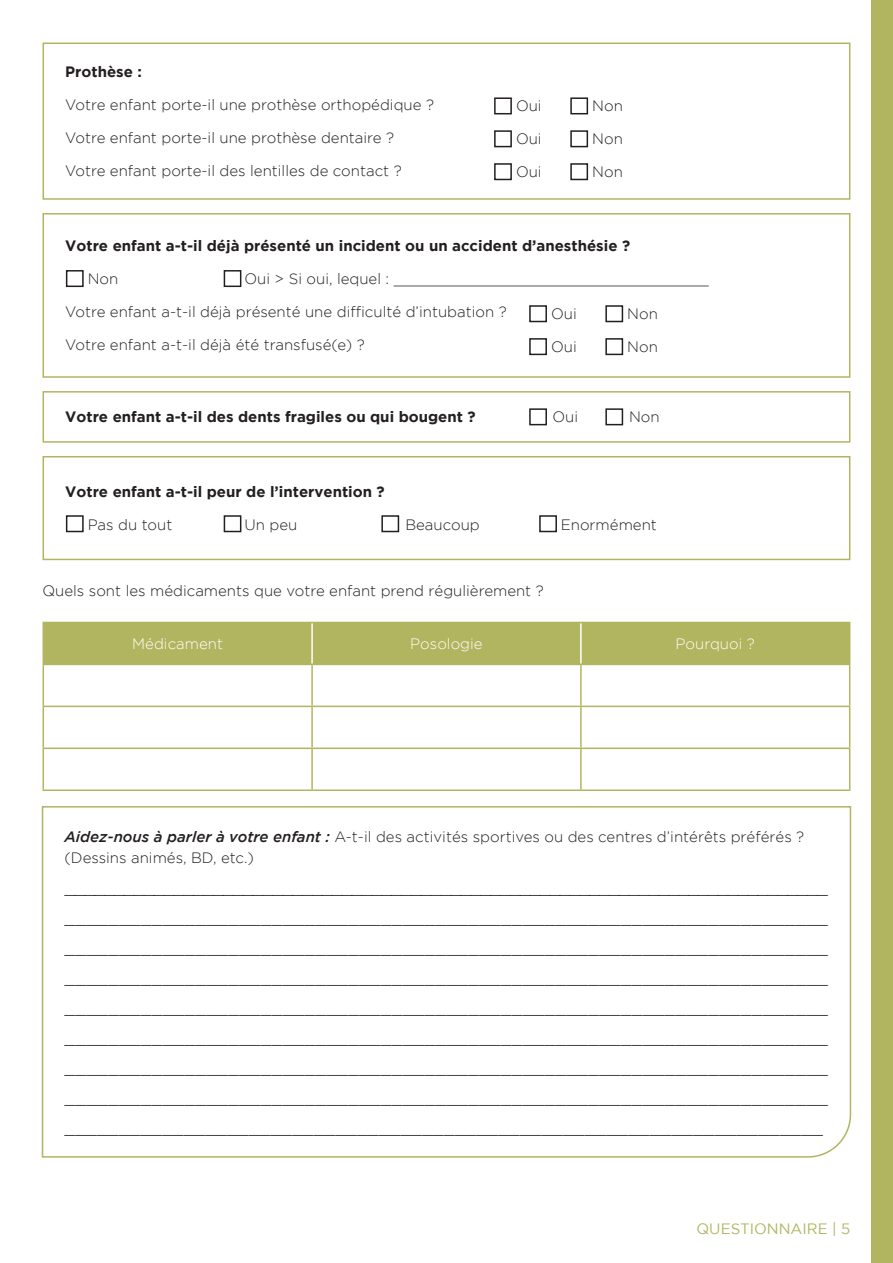
<style>
.page{position:relative;width:893px;height:1263px;background:#fff}
.page>*{position:absolute;margin:0;border:0;box-sizing:border-box;transform-origin:0 0}
.t1{font:300 18px/30px "Gotham";color:#231f20}
.t2{font:300 15px/21.6px "Gotham";color:#231f20}
.t3{font:700 15px "Gotham";color:#231f20}
.t4{font:300 15px "Gotham";color:#fff}
.t5{font:15px "Gotham";color:#b2b560}
.s1{font-weight:500;font-style:italic}
</style>
<div class="page">
<div style="left:872px;top:0;width:21px;height:1263px;background:#b2b560"></div>
<div style="left:43px;top:43px;width:807px;height:157px;border:2px solid #b2b560"></div>
<div style="left:43px;top:213px;width:807px;height:165px;border:2px solid #b2b560"></div>
<div style="left:43px;top:456px;width:807px;height:104px;border:2px solid #b2b560"></div>
<div style="left:43px;top:391px;width:807px;height:52px;border:2px solid #b2b560"></div>
<div style="left:66px;top:270px;width:18px;height:17px;border:2px solid #231f20"></div>
<div style="left:66px;top:515px;width:18px;height:17px;border:2px solid #231f20"></div>
<div style="left:494px;top:97px;width:18px;height:17px;border:2px solid #231f20"></div>
<div style="left:529px;top:305px;width:18px;height:17px;border:2px solid #231f20"></div>
<div style="left:570px;top:97px;width:18px;height:17px;border:2px solid #231f20"></div>
<div style="left:605px;top:305px;width:18px;height:17px;border:2px solid #231f20"></div>
<div style="left:494px;top:130px;width:18px;height:17px;border:2px solid #231f20"></div>
<div style="left:529px;top:338px;width:18px;height:17px;border:2px solid #231f20"></div>
<div style="left:529px;top:408px;width:18px;height:17px;border:2px solid #231f20"></div>
<div style="left:605px;top:408px;width:18px;height:17px;border:2px solid #231f20"></div>
<div style="left:570px;top:130px;width:18px;height:17px;border:2px solid #231f20"></div>
<div style="left:605px;top:338px;width:18px;height:17px;border:2px solid #231f20"></div>
<div style="left:494px;top:163px;width:18px;height:17px;border:2px solid #231f20"></div>
<div style="left:570px;top:163px;width:18px;height:17px;border:2px solid #231f20"></div>
<div style="left:224px;top:270px;width:17px;height:17px;border:2px solid #231f20"></div>
<div style="left:224px;top:515px;width:17px;height:17px;border:2px solid #231f20"></div>
<div style="left:381px;top:515px;width:18px;height:17px;border:2px solid #231f20"></div>
<div style="left:539px;top:515px;width:18px;height:17px;border:2px solid #231f20"></div>
<div style="left:44px;top:623px;width:805px;height:41px;background:#b2b560"></div>
<hr style="left:311px;top:623px;width:2px;height:41px;background:#fff">
<hr style="left:580px;top:623px;width:2px;height:41px;background:#fff">
<hr style="left:43px;top:622px;width:269px;height:1px;background:#b2b560">
<hr style="left:43px;top:623px;width:1px;height:41px;background:#b2b560">
<hr style="left:312px;top:622px;width:269px;height:1px;background:#b2b560">
<hr style="left:581px;top:622px;width:269px;height:1px;background:#b2b560">
<hr style="left:849px;top:623px;width:1px;height:41px;background:#b2b560">
<hr style="left:43px;top:664px;width:269px;height:1px;background:#b2b560">
<hr style="left:312px;top:664px;width:269px;height:1px;background:#b2b560">
<hr style="left:581px;top:664px;width:269px;height:1px;background:#b2b560">
<hr style="left:43px;top:665px;width:1px;height:41px;background:#b2b560">
<hr style="left:311px;top:665px;width:2px;height:41px;background:#b2b560">
<hr style="left:580px;top:665px;width:2px;height:41px;background:#b2b560">
<hr style="left:849px;top:665px;width:1px;height:41px;background:#b2b560">
<hr style="left:43px;top:706px;width:269px;height:1px;background:#b2b560">
<hr style="left:43px;top:707px;width:1px;height:40px;background:#b2b560">
<hr style="left:312px;top:706px;width:269px;height:1px;background:#b2b560">
<hr style="left:311px;top:707px;width:2px;height:40px;background:#b2b560">
<hr style="left:581px;top:706px;width:269px;height:1px;background:#b2b560">
<hr style="left:580px;top:707px;width:2px;height:40px;background:#b2b560">
<hr style="left:849px;top:707px;width:1px;height:40px;background:#b2b560">
<hr style="left:43px;top:747px;width:269px;height:2px;background:#b2b560">
<hr style="left:43px;top:749px;width:1px;height:40px;background:#b2b560">
<hr style="left:312px;top:747px;width:269px;height:2px;background:#b2b560">
<hr style="left:311px;top:749px;width:2px;height:40px;background:#b2b560">
<hr style="left:581px;top:747px;width:269px;height:2px;background:#b2b560">
<hr style="left:580px;top:749px;width:2px;height:40px;background:#b2b560">
<hr style="left:849px;top:749px;width:1px;height:40px;background:#b2b560">
<hr style="left:43px;top:789px;width:269px;height:2px;background:#b2b560">
<hr style="left:312px;top:789px;width:269px;height:2px;background:#b2b560">
<hr style="left:581px;top:789px;width:269px;height:2px;background:#b2b560">
<svg style="left:41px;top:806px;width:811px;height:352px"></svg>
<p class="t3" style="left:65px;top:63px;width:78px">Prothèse :</p>
<p class="t2" style="left:65px;top:94px;width:370px">Votre enfant porte-il une prothèse orthopédique ?</p>
<p class="t2" style="left:65px;top:127px;width:330px">Votre enfant porte-il une prothèse dentaire ?</p>
<p class="t2" style="left:65px;top:160px;width:338px">Votre enfant porte-il des lentilles de contact ?</p>
<p class="t2" style="left:516px;top:95px;width:27px">Oui</p>
<p class="t2" style="left:516px;top:128px;width:27px">Oui</p>
<p class="t2" style="left:516px;top:161px;width:27px">Oui</p>
<p class="t2" style="left:592px;top:95px;width:32px">Non</p>
<p class="t2" style="left:592px;top:128px;width:32px">Non</p>
<p class="t2" style="left:592px;top:161px;width:32px">Non</p>
<p class="t3" style="left:65px;top:237px;width:566px">Votre enfant a-t-il déjà présenté un incident ou un accident d’anesthésie ?</p>
<p class="t2" style="left:88px;top:268px;width:32px">Non</p>
<p class="t2" style="left:244px;top:268px;width:466px">Oui &gt; Si oui, lequel : ___________________________________</p>
<p class="t2" style="left:65px;top:301px;width:443px">Votre enfant a-t-il déjà présenté une difficulté d’intubation ?</p>
<p class="t2" style="left:65px;top:334px;width:301px">Votre enfant a-t-il déjà été transfusé(e) ?</p>
<p class="t2" style="left:551px;top:303px;width:27px">Oui</p>
<p class="t2" style="left:551px;top:336px;width:27px">Oui</p>
<p class="t2" style="left:627px;top:303px;width:32px">Non</p>
<p class="t2" style="left:627px;top:336px;width:32px">Non</p>
<p class="t3" style="left:65px;top:408px;width:412px">Votre enfant a-t-il des dents fragiles ou qui bougent ?</p>
<p class="t2" style="left:553px;top:406px;width:27px">Oui</p>
<p class="t2" style="left:629px;top:406px;width:32px">Non</p>
<p class="t3" style="left:65px;top:483px;width:321px">Votre enfant a-t-il peur de l’intervention ?</p>
<p class="t2" style="left:88px;top:514px;width:86px">Pas du tout</p>
<p class="t2" style="left:244px;top:514px;width:54px">Un peu</p>
<p class="t2" style="left:405px;top:514px;width:76px">Beaucoup</p>
<p class="t2" style="left:561px;top:514px;width:98px">Enormément</p>
<p class="t2" style="left:43px;top:580px;width:503px">Quels sont les médicaments que votre enfant prend régulièrement ?</p>
<p class="t4" style="left:132px;top:635px;width:92px">Médicament</p>
<p class="t4" style="left:410px;top:635px;width:74px">Posologie</p>
<p class="t4" style="left:676px;top:635px;width:81px">Pourquoi ?</p>
<p class="t2" style="left:65px;top:825px;width:741px"><span class="s1">Aidez-nous à parler à votre enfant :</span> A-t-il des activités sportives ou des centres d’intérêts préférés ? (Dessins animés, BD, etc.)</p>
<p class="t1" style="left:65px;top:871px;width:765px">_____________________________________________________________________________ ______________________________________________________________________</p>
<p class="t1" style="left:65px;top:931px;width:765px">______________________________________________________________________</p>
<p class="t1" style="left:65px;top:961px;width:765px">______________________________________________________________________</p>
<p class="t1" style="left:65px;top:991px;width:765px">______________________________________________________________________</p>
<p class="t1" style="left:65px;top:1021px;width:765px">______________________________________________________________________</p>
<p class="t1" style="left:65px;top:1051px;width:765px">______________________________________________________________________</p>
<p class="t1" style="left:65px;top:1081px;width:765px">______________________________________________________________________</p>
<p class="t1" style="left:65px;top:1111px;width:760px">______________________________________________________________________</p>
<p class="t5" style="left:696px;top:1221px;width:155px">QUESTIONNAIRE | 5</p>
</div>
